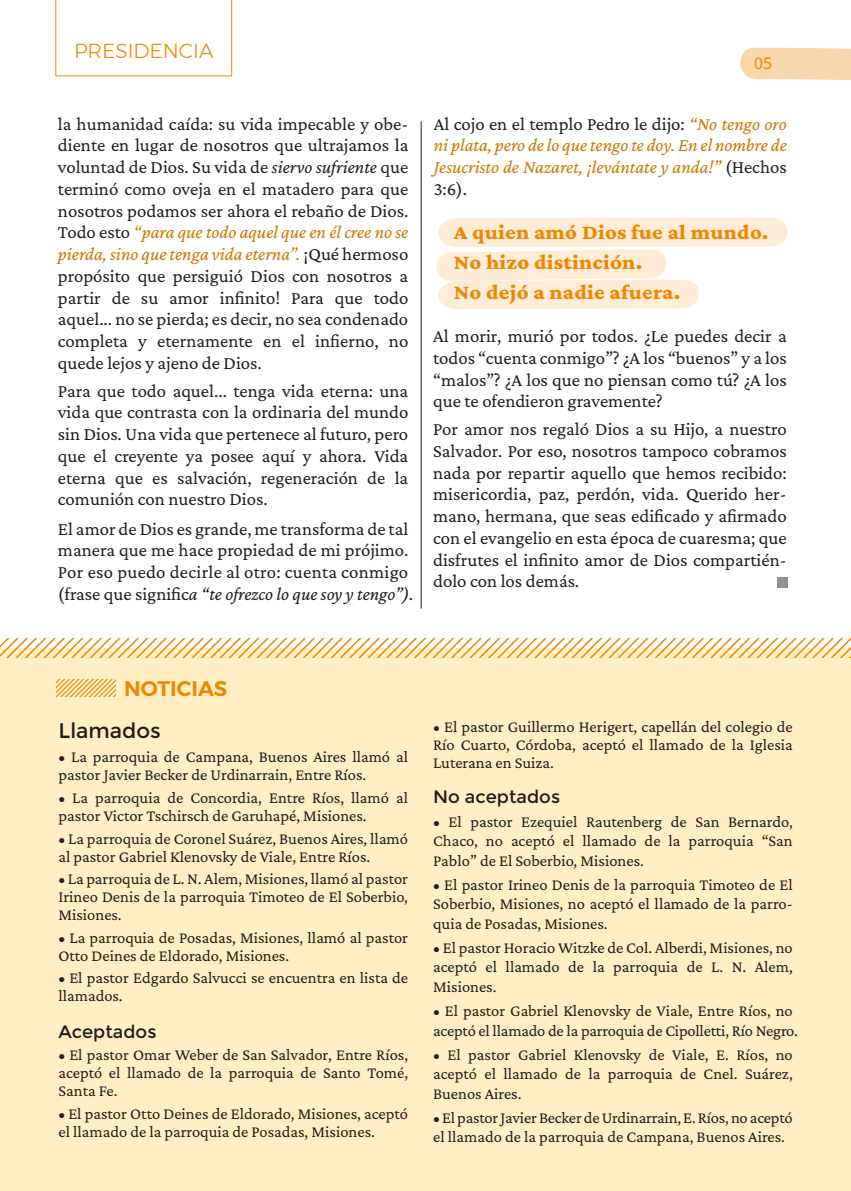
<style>
.page{position:relative;width:851px;height:1191px;background:#fff}
.page>*{position:absolute;margin:0;border:0;box-sizing:border-box;transform-origin:0 0}
.t1{font:800 21.3px/30.2px "Crimson Pro";letter-spacing:.01em;color:#f18700;scale:1.05 1}
.t2{font:21px "Montserrat";color:#1d1d1b}
.t3{font:600 21px "Montserrat";color:#f18700}
.t4{font:300 20.25px "Montserrat";color:#f18700}
.t5{font:18.75px/21.8px "Crimson Pro";color:#1d1d1b;text-align:justify}
.t6{font:italic 18.75px/21.8px "Crimson Pro";color:#ce7600;text-align:justify}
.t7{font:18px "Montserrat";color:#1d1d1b}
.t8{font:18px "Source Sans Pro";color:#f18700}
.t9{font:16.5px/18px "Crimson Pro";color:#1d1d1b}
.s1{font-style:italic}
.s2{font-style:italic;color:#ce7600}
.s3{font-style:normal;color:#1d1d1b}
</style>
<div class="page">
<div style="left:0;top:648px;width:850px;height:543px;background:#ffefc3"></div>
<div style="left:776px;top:577px;width:11px;height:11px;background:#909090"></div>
<hr style="left:421px;top:121px;width:1px;height:487px;background:#1d1d1b">
<svg style="left:436px;top:218px;width:351px;height:91px"></svg>
<svg style="left:55px;top:0;width:177px;height:76px"></svg>
<svg style="left:740px;top:47px;width:110px;height:33px;background:#fadab1"></svg>
<svg style="left:0;top:638px;width:850px;height:19px"></svg>
<svg style="left:56px;top:679px;width:59px;height:17px"></svg>
<p class="t4" style="left:74px;top:36px;width:141px">PRESIDENCIA</p>
<p class="t5" style="left:58px;top:112px;width:352px">la humanidad caída: su vida impecable y obe&shy;diente en lugar de nosotros que ultrajamos la voluntad de Dios. Su vida de <span class="s1">siervo sufriente</span> que terminó como oveja en el matadero para que nosotros podamos ser ahora el rebaño de Dios.<br>Todo esto <span class="s2">“para que todo aquel que en él cree no se pierda, sino que tenga vida eterna”.</span> ¡Qué hermoso propósito que persiguió Dios con nosotros a partir de su amor infinito! Para que todo aquel... no se pierda; es decir, no sea condenado completa y eternamente en el infierno, no quede lejos y ajeno de Dios.</p>
<p class="t5" style="left:58px;top:379px;width:352px">Para que todo aquel... tenga vida eterna: una vida que contrasta con la ordinaria del mundo sin Dios. Una vida que pertenece al futuro, pero que el creyente ya posee aquí y ahora. Vida eterna que es salvación, regeneración de la comunión con nuestro Dios.</p>
<p class="t5" style="left:58px;top:517px;width:357px;text-align:left">El amor de Dios es grande, me transforma de tal manera que me hace propiedad de mi prójimo.<br>Por eso puedo decirle al otro: cuenta conmigo (frase que signific<span class="s1">a “te ofrezco lo que soy y tengo”).</span></p>
<p class="t8" style="left:754px;top:52px;width:19px">05</p>
<p class="t6" style="left:433px;top:112px;width:354px"><span class="s3">Al cojo en el templo Pedro le dijo:</span> “No tengo oro ni plata, pero de lo que tengo te doy. En el nombre de Jesucristo de Nazaret, ¡levántate y anda!” <span class="s3">(Hechos 3:6).</span></p>
<p class="t1" style="left:454px;top:217px;width:301px">A quien amó Dios fue al mundo.<br>No hizo distinción.<br>No dejó a nadie afuera.</p>
<p class="t5" style="left:433px;top:325px;width:355px">Al morir, murió por todos. ¿Le puedes decir a todos “cuenta conmigo”? ¿A los “buenos” y a los “malos”? ¿A los que no piensan como tú? ¿A los que te ofendieron gravemente?</p>
<p class="t5" style="left:433px;top:418px;width:355px">Por amor nos regaló Dios a su Hijo, a nuestro Salvador. Por eso, nosotros tampoco cobramos nada por repartir aquello que hemos recibido: misericordia, paz, perdón, vida. Querido her&shy;mano, hermana, que seas edificado y afirmado con el evangelio en esta época de cuaresma; que disfrutes el infinito amor de Dios compartién&shy;dolo con los demás.</p>
<p class="t3" style="left:124px;top:672px;width:104px">NOTICIAS</p>
<p class="t2" style="left:58px;top:719px;width:104px">Llamados</p>
<p class="t9" style="left:58px;top:748px;width:351px">• La parroquia de Campana, Buenos Aires llamó al pastor Javier Becker de Urdinarrain, Entre Ríos.</p>
<p class="t9" style="left:58px;top:788px;width:351px">• La parroquia de Concordia, Entre Ríos, llamó al pastor Victor Tschirsch de Garuhapé, Misiones.</p>
<p class="t9" style="left:58px;top:829px;width:351px">• La parroquia de Coronel Suárez, Buenos Aires, llamó al pastor Gabriel Klenovsky de Viale, Entre Ríos.</p>
<p class="t9" style="left:58px;top:869px;width:351px;text-align:justify">• La parroquia de L. N. Alem, Misiones, llamó al pastor Irineo Denis de la parroquia Timoteo de El Soberbio, Misiones.</p>
<p class="t9" style="left:58px;top:928px;width:351px">• La parroquia de Posadas, Misiones, llamó al pastor<br>Otto Deines de Eldorado, Misiones.</p>
<p class="t9" style="left:58px;top:968px;width:351px">• El pastor Edgardo Salvucci se encuentra en lista de llamados.</p>
<p class="t7" style="left:58px;top:1021px;width:99px">Aceptados</p>
<p class="t9" style="left:58px;top:1045px;width:351px;text-align:justify">• El pastor Omar Weber de San Salvador, Entre Ríos, aceptó el llamado de la parroquia de Santo Tomé, Santa Fe.</p>
<p class="t9" style="left:58px;top:1104px;width:351px">• El pastor Otto Deines de Eldorado, Misiones, aceptó el llamado de la parroquia de Posadas, Misiones.</p>
<p class="t9" style="left:433px;top:717px;width:361px;text-align:justify">• El pastor Guillermo Herigert, capellán del colegio de Río Cuarto, Córdoba, aceptó el llamado de la Iglesia Luterana en Suiza.</p>
<p class="t7" style="left:433px;top:786px;width:128px">No aceptados</p>
<p class="t9" style="left:433px;top:811px;width:361px;line-height:19.5px;text-align:justify">• El pastor Ezequiel Rautenberg de San Bernardo, Chaco, no aceptó el llamado de la parroquia “San Pablo” de El Soberbio, Misiones.</p>
<p class="t9" style="left:433px;top:874px;width:361px;line-height:19.5px;text-align:justify">• El pastor Irineo Denis de la parroquia Timoteo de El Soberbio, Misiones, no aceptó el llamado de la parro&shy;quia de Posadas, Misiones.</p>
<p class="t9" style="left:433px;top:937px;width:361px;line-height:19.5px;text-align:justify">• El pastor Horacio Witzke de Col. Alberdi, Misiones, no aceptó el llamado de la parroquia de L. N. Alem, Misiones.</p>
<p class="t9" style="left:433px;top:1000px;width:366px;line-height:19.5px">• El pastor Gabriel Klenovsky de Viale, Entre Ríos, no aceptó el llamado de la parroquia de Cipolletti, Río Negro.</p>
<p class="t9" style="left:433px;top:1044px;width:361px;line-height:19.5px;text-align:justify">• El pastor Gabriel Klenovsky de Viale, E. Ríos, no aceptó el llamado de la parroquia de Cnel. Suárez, Buenos Aires.</p>
<p class="t9" style="left:433px;top:1107px;width:361px;line-height:19.5px">• El pastor Javier Becker de Urdinarrain, E. Ríos, no aceptó el llamado de la parroquia de Campana, Buenos Aires.</p>
</div>
